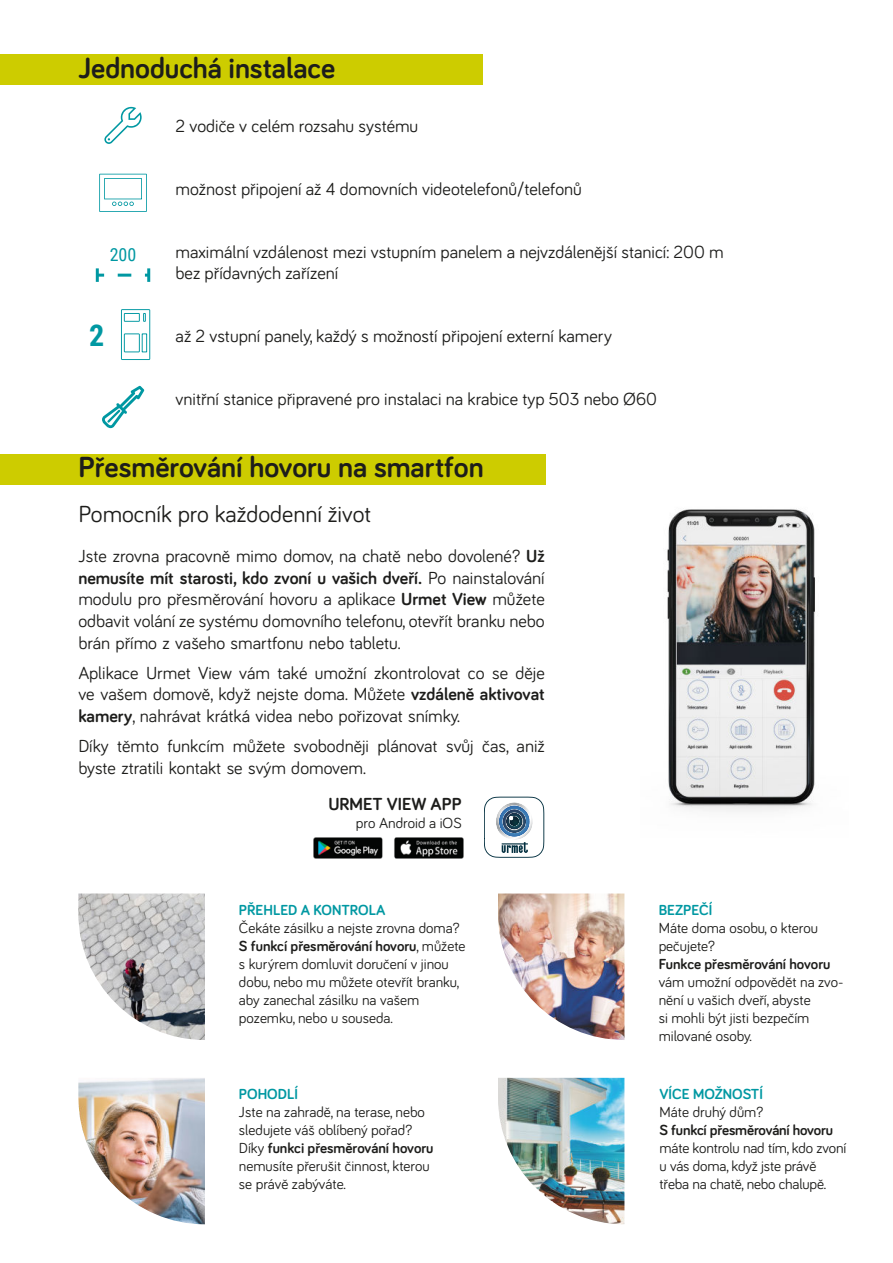
<style>
.page{position:relative;width:893px;height:1263px;background:#fff}
.page>*{position:absolute;margin:0;border:0;box-sizing:border-box;transform-origin:0 0}
.t1{font:700 30px "Bariol";color:#1d1d1b}
.t2{font:700 30px "Roboto Condensed";color:#0098a2}
.t3{font:24px "Bariol";color:#1d1d1b}
.t4{font:18px/21.6px "Bariol";color:#1d1d1b;text-align:justify}
.t5{font:700 18px "Bariol";color:#1d1d1b}
.t6{font:18px "Roboto Condensed";color:#0098a2}
.t7{font:15px/18px "Bariol";color:#1d1d1b}
.t8{font:700 15px "Bariol";letter-spacing:-.01em;color:#1d1d1b}
.t9{font:700 15px "Bariol";color:#0098a2}
.s1{font-weight:700}
</style>
<div class="page">
<hr style="left:892px;top:52px;width:1px;height:31px;background:#cdcc00">
<hr style="left:892px;top:690px;width:1px;height:31px;background:#cdcc00">
<div style="left:0;top:54px;width:482px;height:31px;background:#cdcc00"></div>
<div style="left:0;top:454px;width:546px;height:31px;background:#cdcc00"></div>
<img style="left:78px;top:893px;width:127px;height:147px">
<img style="left:78px;top:1078px;width:127px;height:146px">
<img style="left:498px;top:1078px;width:127px;height:146px">
<img style="left:498px;top:893px;width:127px;height:147px">
<img style="left:313px;top:837px;width:150px;height:21px">
<img style="left:667px;top:509px;width:149px;height:303px">
<svg style="left:104px;top:107px;width:38px;height:37px"></svg>
<hr style="left:96px;top:268px;width:3px;height:14px;background:#0098a2">
<hr style="left:147px;top:268px;width:3px;height:14px;background:#0098a2">
<svg style="left:98px;top:274px;width:50px;height:3px"></svg>
<svg style="left:99px;top:174px;width:48px;height:38px"></svg>
<svg style="left:102px;top:386px;width:42px;height:42px"></svg>
<svg style="left:121px;top:309px;width:29px;height:51px"></svg>
<svg style="left:484px;top:797px;width:60px;height:60px"></svg>
<h1 class="t1" style="left:79px;top:47px;width:258px">Jednoduchá instalace</h1>
<p class="t4" style="left:176px;top:116px;width:244px">2 vodiče v celém rozsahu systému</p>
<p class="t6" style="left:110px;top:242px;width:28px">200</p>
<h1 class="t2" style="left:89px;top:314px;width:17px">2</h1>
<p class="t4" style="left:176px;top:179px;width:408px">možnost připojení až 4 domovních videotelefonů/telefonů</p>
<p class="t4" style="left:176px;top:242px;width:550px;line-height:21px">maximální vzdálenost mezi vstupním panelem a nejvzdálenější stanicí: 200 m bez přídavných zařízení</p>
<p class="t4" style="left:176px;top:326px;width:438px">až 2 vstupní panely, každý s možností připojení externí kamery</p>
<p class="t4" style="left:176px;top:389px;width:483px">vnitřní stanice připravené pro instalaci na krabice typ 503 nebo Ø60</p>
<h1 class="t1" style="left:78px;top:447px;width:407px">Přesměrování hovoru na smartfon</h1>
<h2 class="t3" style="left:78px;top:501px;width:294px">Pomocník pro každodenní život</h2>
<p class="t4" style="left:78px;top:545px;width:468px">Jste zrovna pracovně mimo domov, na chatě nebo dovolené? <span class="s1">Už nemusíte mít starosti, kdo zvoní u vašich dveří.</span> Po nainstalování modulu pro přesměrování hovoru a aplikace <span class="s1">Urmet View</span> můžete odbavit volání ze systému domovního telefonu, otevřít branku nebo brán přímo z vašeho smartfonu nebo tabletu.</p>
<p class="t4" style="left:78px;top:662px;width:468px">Aplikace Urmet View vám také umožní zkontrolovat co se děje ve vašem domově, když nejste doma. Můžete <span class="s1">vzdáleně aktivovat kamery</span>, nahrávat krátká videa nebo pořizovat snímky.</p>
<p class="t4" style="left:78px;top:735px;width:468px">Díky těmto funkcím můžete svobodněji plánovat svůj čas, aniž byste ztratili kontakt se svým domovem.</p>
<p class="t5" style="left:328px;top:791px;width:135px">URMET VIEW APP</p>
<p class="t7" style="left:356px;top:814px;width:107px">pro Android a iOS</p>
<p class="t9" style="left:239px;top:900px;width:148px">PŘEHLED A KONTROLA</p>
<p class="t7" style="left:239px;top:919px;width:228px">Čekáte zásilku a nejste zrovna doma?<br><span class="s1">S funkcí přesměrování hovoru</span>, můžete s kurýrem domluvit doručení v jinou dobu, nebo mu můžete otevřít branku, aby zanechal zásilku na vašem pozemku, nebo u souseda.</p>
<p class="t9" style="left:239px;top:1083px;width:60px">POHODLÍ</p>
<p class="t7" style="left:239px;top:1102px;width:196px">Jste na zahradě, na terase, nebo sledujete váš oblíbený pořad?<br>Díky <span class="s1">funkci přesměrování hovoru </span>nemusíte přerušit činnost, kterou se právě zabýváte.</p>
<p class="t9" style="left:659px;top:900px;width:55px">BEZPEČÍ</p>
<p class="t7" style="left:659px;top:919px;width:161px">Máte doma osobu, o kterou pečujete?</p>
<p class="t8" style="left:659px;top:954px;width:173px">Funkce přesměrování hovoru</p>
<p class="t7" style="left:659px;top:973px;width:187px">vám umožní odpovědět na zvo&shy;nění u vašich dveří, abyste<br>si mohli být jisti bezpečím milované osoby.</p>
<p class="t9" style="left:659px;top:1083px;width:105px">VÍCE MOŽNOSTÍ</p>
<p class="t7" style="left:659px;top:1102px;width:105px">Máte druhý dům?</p>
<p class="t8" style="left:659px;top:1119px;width:175px">S funkcí přesměrování hovoru</p>
<p class="t7" style="left:659px;top:1138px;width:188px">máte kontrolu nad tím, kdo zvoní u vás doma, když jste právě třeba na chatě, nebo chalupě.</p>
</div>
